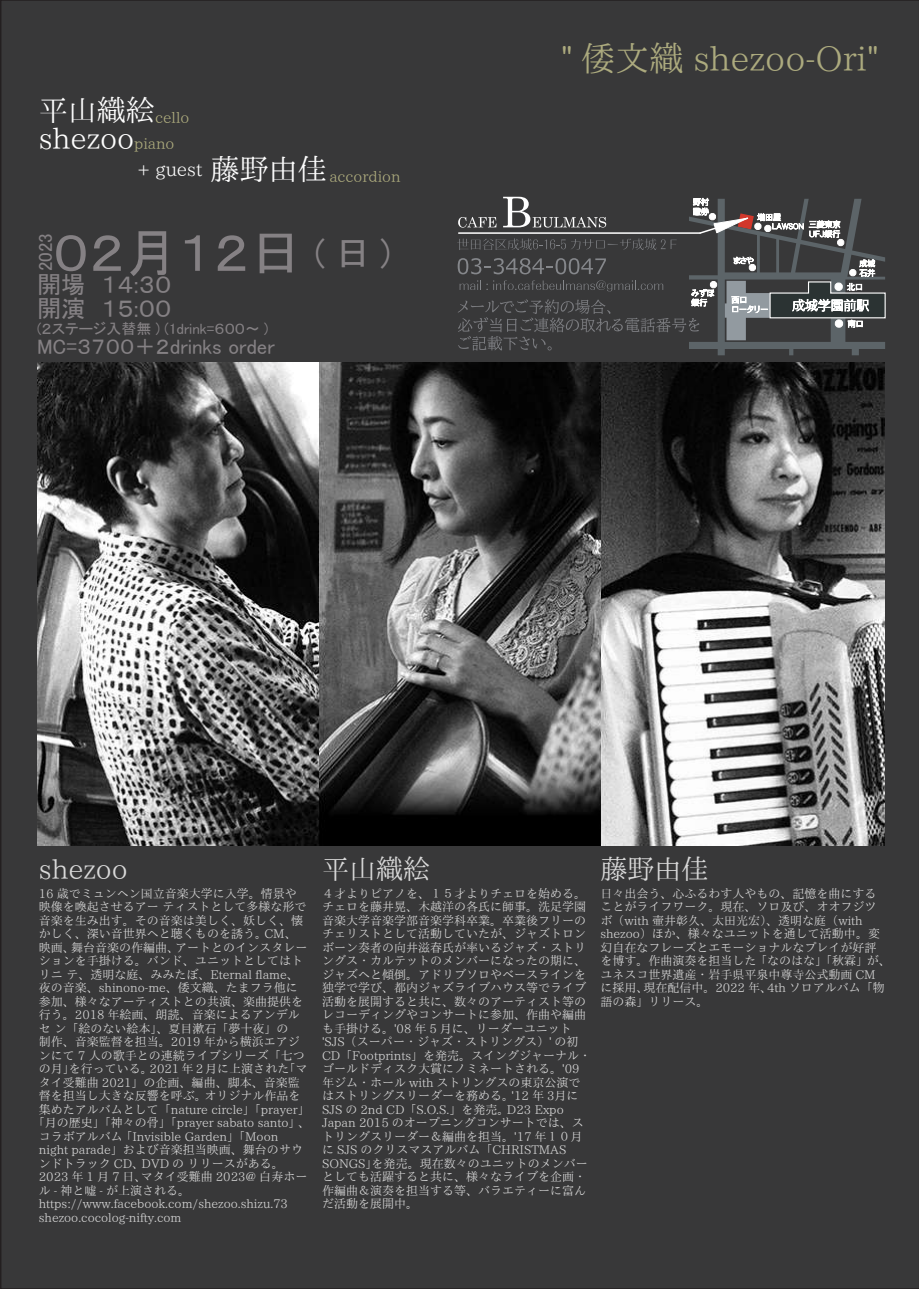
<style>
.page{position:relative;width:919px;height:1289px;background:#fff}
.page>*{position:absolute;margin:0;border:0;box-sizing:border-box;transform-origin:0 0}
.t1{font:52.5px "MS P Gothic";color:#858184}
.t2{font:34.05px "IP Aex Mincho";color:#acaa7e}
.t3{font:29.1px/28.3px "IP Aex Mincho";color:#fff}
.t4{font:27px "IP Aex Mincho";color:#dadada}
.t5{font:24px/24px "MS P Gothic";color:#858184}
.t6{font:21px "MS P Gothic";color:#858184}
.t7{font:19.05px "MS P Gothic";color:#858184}
.t8{font:18.45px "IP Aex Mincho";color:#fff}
.t9{font:15px "MS P Gothic";color:#858184}
.t10{font:15px/26.2px "IP Aex Mincho";color:#b0ae7f}
.t11{font:12px/13.5px "IP Aex Mincho";color:#dadada}
.s1{font-size:29.1px}
.s2{font-size:36px}
</style>
<div class="page">
<div style="left:0;top:0;width:918px;height:1288px;background:#383839"></div>
<img style="left:38px;top:362px;width:846px;height:483px">
<svg style="left:457px;top:197px;width:429px;height:158px;background:#4d4e4f"></svg>
<h3 class="t3" style="left:39px;top:97px;width:118px">平山織絵shezoo</h3>
<h3 class="t8" style="left:138px;top:159px;width:191px">+ guest <span class="s1">藤野由佳</span></h3>
<p class="t10" style="left:134px;top:105px;width:57px;text-indent:21px">cello piano</p>
<p class="t10" style="left:329px;top:164px;width:73px">accordion</p>
<h1 class="t1" style="left:53px;top:226px;width:339px">０２月１２日 <span class="s2">( 日 )</span></h1>
<h3 class="t7" style="left:36px;top:271px;width:40px;rotate:-90deg">2023</h3>
<h3 class="t5" style="left:37px;top:273px;width:136px">開場　１４:３０開演　１５:００</h3>
<p class="t9" style="left:37px;top:321px;width:233px">(２ステージ入替無 ) (1drink=６００～ )</p>
<h3 class="t6" style="left:37px;top:336px;width:239px">MC=３７００＋２drinks order</h3>
<h2 class="t2" style="left:560px;top:39px;width:319px">" 倭文織 shezoo-Ori"</h2>
<h3 class="t4" style="left:39px;top:854px;width:90px">shezoo</h3>
<p class="t11" style="left:39px;top:887px;width:259px">16 歳でミュンヘン国立音楽大学に入学。情景や</p>
<p class="t11" style="left:39px;top:900px;width:269px">映像を喚起させるアー ティストとして多様な形で</p>
<p class="t11" style="left:39px;top:914px;width:265px">音楽を生み出す。その音楽は美しく、妖しく、懐</p>
<p class="t11" style="left:39px;top:927px;width:259px">かしく、深い音世界へと聴くものを誘う。CM、</p>
<p class="t11" style="left:39px;top:941px;width:270px">映画、舞台音楽の作編曲、アートとのインスタレー</p>
<p class="t11" style="left:39px;top:954px;width:265px">ションを手掛ける。バンド、ユニットとしてはト</p>
<p class="t11" style="left:39px;top:968px;width:261px">リニ テ、透明な庭、みみたぼ、Eternal flame、</p>
<p class="t11" style="left:39px;top:981px;width:260px">夜の音楽、shinono-me、倭文織、たまフラ他に</p>
<p class="t11" style="left:39px;top:995px;width:265px">参加、様々なアーティストとの共演、楽曲提供を</p>
<p class="t11" style="left:39px;top:1008px;width:262px">行う。2018 年絵画、朗読、音楽によるアンデル</p>
<p class="t11" style="left:39px;top:1022px;width:251px">セ ン「絵のない絵本」、夏目漱石「夢十夜」の</p>
<p class="t11" style="left:39px;top:1035px;width:262px">制作、音楽監督を担当。2019 年から横浜エアジ</p>
<p class="t11" style="left:39px;top:1049px;width:267px">ンにて 7 人の歌手との連続ライブシリーズ「七つ</p>
<p class="t11" style="left:39px;top:1062px;width:270px">の月」を行っている。2021 年 2 月に上演された「マ</p>
<p class="t11" style="left:39px;top:1076px;width:262px">タイ受難曲 2021」の企画、編曲、脚本、音楽監</p>
<p class="t11" style="left:39px;top:1089px;width:263px">督を担当し大きな反響を呼ぶ。オリジナル作品を</p>
<p class="t11" style="left:39px;top:1103px;width:272px">集めたアルバムとして「nature circle」「prayer」</p>
<p class="t11" style="left:33px;top:1116px;width:278px">「月の歴史」「神々の骨」「prayer sabato santo」、</p>
<p class="t11" style="left:39px;top:1130px;width:241px">コラボアルバム 「Invisible Garden」「Moon</p>
<p class="t11" style="left:39px;top:1143px;width:265px">night parade」および音楽担当映画、舞台のサウ</p>
<p class="t11" style="left:39px;top:1157px;width:246px">ンドトラック CD、DVD の リリースがある。</p>
<p class="t11" style="left:39px;top:1170px;width:270px">2023 年 1 月 7 日、マタイ受難曲 2023@ 白寿ホー</p>
<p class="t11" style="left:39px;top:1184px;width:153px">ル - 神と嘘 - が上演される。</p>
<p class="t11" style="left:39px;top:1197px;width:251px">https://www.facebook.com/shezoo.shizu.73</p>
<p class="t11" style="left:39px;top:1211px;width:144px">shezoo.cocolog-nifty.com</p>
<h3 class="t4" style="left:322px;top:854px;width:110px">平山織絵</h3>
<p class="t11" style="left:322px;top:887px;width:270px">４才よりピアノを、１５才よりチェロを始める。チェロを藤井晃、木越洋の各氏に師事。洗足学園音楽大学音楽学部音楽学科卒業。卒業後フリーのチェリストとして活動していたが、ジャズトロンボーン奏者の向井滋春氏が率いるジャズ・ストリングス・カルテットのメンバーになったの期に、ジャズへと傾倒。アドリブソロやベースラインを独学で学び、都内ジャズライブハウス等でライブ活動を展開すると共に、数々のアーティスト等のレコーディングやコンサートに参加、作曲や編曲も手掛ける。'08 年 5 月に、リーダーユニット'SJS（スーパー・ジャズ・ストリングス）' の初<br>CD「Footprints」を発売。スイングジャーナル・ゴールドディスク大賞にノミネートされる。'09年ジム・ホール with ストリングスの東京公演ではストリングスリーダーを務める。'12 年 3月に<br>SJS の 2nd CD「S.O.S.」を発売。D23 Expo<br>Japan 2015 のオープニングコンサートでは、ストリングスリーダー＆編曲を担当。'17 年１０月に SJS のクリスマスアルバム「CHRISTMAS<br>SONGS」を発売。現在数々のユニットのメンバーとしても活躍すると共に、様々なライブを企画・作編曲＆演奏を担当する等、バラエティーに富んだ活動を展開中。</p>
<h3 class="t4" style="left:600px;top:854px;width:109px">藤野由佳</h3>
<p class="t11" style="left:600px;top:887px;width:292px">日々出会う、心ふるわす人やもの、記憶を曲にすることがライフワーク。現在、ソロ及び、オオフジツボ（with 壷井彰久、太田光宏）、透明な庭（with shezoo）ほか、様々なユニットを通して活動中。変幻自在なフレーズとエモーショナルなプレイが好評を博す。作曲演奏を担当した「なのはな」「秋霖」が、ユネスコ世界遺産・岩手県平泉中尊寺公式動画 CM<br>に採用、現在配信中。2022 年、4th ソロアルバム「物語の森」リリース。</p>
</div>
